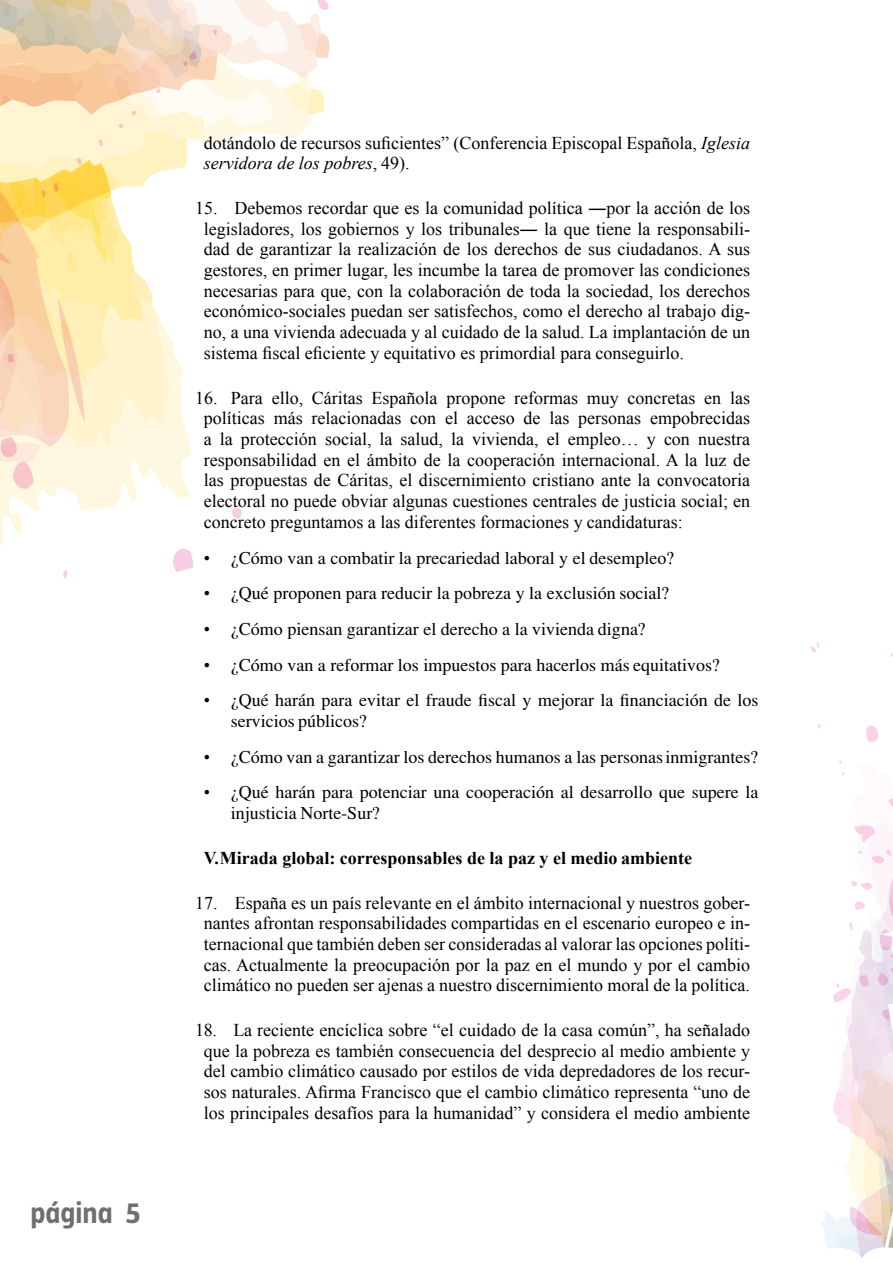
<style>
.page{position:relative;width:893px;height:1263px;background:#fff}
.page>*{position:absolute;margin:0;border:0;box-sizing:border-box;transform-origin:0 0}
.t1{font:700 30px "Taz";color:#706f6f}
.t2{font:18px/20.7px "Times New Roman";color:#000;text-align:justify}
.t3{font:18px/20.7px "Times";color:#000}
.t4{font:700 18px "Times New Roman";color:#000}
.s1{font-style:italic}
.s2{font-family:"Times New Roman"}
</style>
<div class="page">
<svg style="left:810px;top:642px;width:83px;height:616px"></svg>
<svg style="left:0;top:493px;width:190px;height:53px"></svg>
<svg style="left:166px;top:542px;width:28px;height:30px"></svg>
<svg style="left:63px;top:570px;width:5px;height:8px"></svg>
<svg style="left:232px;top:508px;width:10px;height:11px"></svg>
<svg style="left:0;top:0;width:330px;height:493px"></svg>
<h1 class="t1" style="left:30px;top:1197px;width:111px">página 5</h1>
<p class="t2" style="left:204px;top:132px;width:548px">dotándolo de recursos suficientes” (Conferencia Episcopal Española, <span class="s1">Iglesia servidora de los pobres</span>, 49).</p>
<p class="t2" style="left:204px;top:197px;width:548px;text-indent:-9px">15. Debemos recordar que es la comunidad política ―por la acción de los legisladores, los gobiernos y los tribunales― la que tiene la responsabili&shy;dad de garantizar la realización de los derechos de sus ciudadanos. A sus gestores, en primer lugar, les incumbe la tarea de promover las condiciones necesarias para que, con la colaboración de toda la sociedad, los derechos económico-sociales puedan ser satisfechos, como el derecho al trabajo dig&shy;no, a una vivienda adecuada y al cuidado de la salud. La implantación de un sistema fiscal eficiente y equitativo es primordial para conseguirlo.</p>
<p class="t2" style="left:204px;top:387px;width:548px;text-indent:-9px">16. Para ello, Cáritas Española propone reformas muy concretas en las políticas más relacionadas con el acceso de las personas empobrecidas a la protección social, la salud, la vivienda, el empleo… y con nuestra responsabilidad en el ámbito de la cooperación internacional. A la luz de las propuestas de Cáritas, el discernimiento cristiano ante la convocatoria electoral no puede obviar algunas cuestiones centrales de justicia social; en concreto preguntamos a las diferentes formaciones y candidaturas:</p>
<p class="t3" style="left:204px;top:547px;width:472px"><span class="s2">•</span> ¿Cómo van a combatir la precariedad laboral y el desempleo?</p>
<p class="t3" style="left:204px;top:583px;width:467px"><span class="s2">•</span> ¿Qué proponen para reducir la pobreza y la exclusión social?</p>
<p class="t3" style="left:204px;top:618px;width:444px"><span class="s2">•</span> ¿Cómo piensan garantizar el derecho a la vivienda digna?</p>
<p class="t3" style="left:204px;top:654px;width:518px"><span class="s2">•</span> ¿Cómo van a reformar los impuestos para hacerlos más equitativos?</p>
<p class="t3" style="left:231px;top:690px;width:529px;text-indent:-27px"><span class="s2">•</span> ¿Qué harán para evitar el fraude fiscal y mejorar la financiación de los servicios públicos?</p>
<p class="t3" style="left:204px;top:746px;width:556px"><span class="s2">•</span> ¿Cómo van a garantizar los derechos humanos a las personas inmigrantes?</p>
<p class="t3" style="left:231px;top:782px;width:529px;text-indent:-27px"><span class="s2">•</span> ¿Qué harán para potenciar una cooperación al desarrollo que supere la injusticia Norte-Sur?</p>
<p class="t4" style="left:204px;top:846px;width:490px">V.Mirada global: corresponsables de la paz y el medio ambiente</p>
<p class="t2" style="left:195px;top:892px;width:556px;text-align:center">17. España es un país relevante en el ámbito internacional y nuestros gober&shy;nantes afrontan responsabilidades compartidas en el escenario europeo e in&shy;ternacional que también deben ser consideradas al valorar las opciones políti&shy;cas. Actualmente la preocupación por la paz en el mundo y por el cambio climático no pueden ser ajenas a nuestro discernimiento moral de la política.</p>
<p class="t2" style="left:195px;top:1019px;width:557px;text-align:center">18. La reciente encíclica sobre “el cuidado de la casa común”, ha señalado que la pobreza es también consecuencia del desprecio al medio ambiente y del cambio climático causado por estilos de vida depredadores de los recur&shy;sos naturales. Afirma Francisco que el cambio climático representa “uno de los principales desafíos para la humanidad” y considera el medio ambiente</p>
</div>
